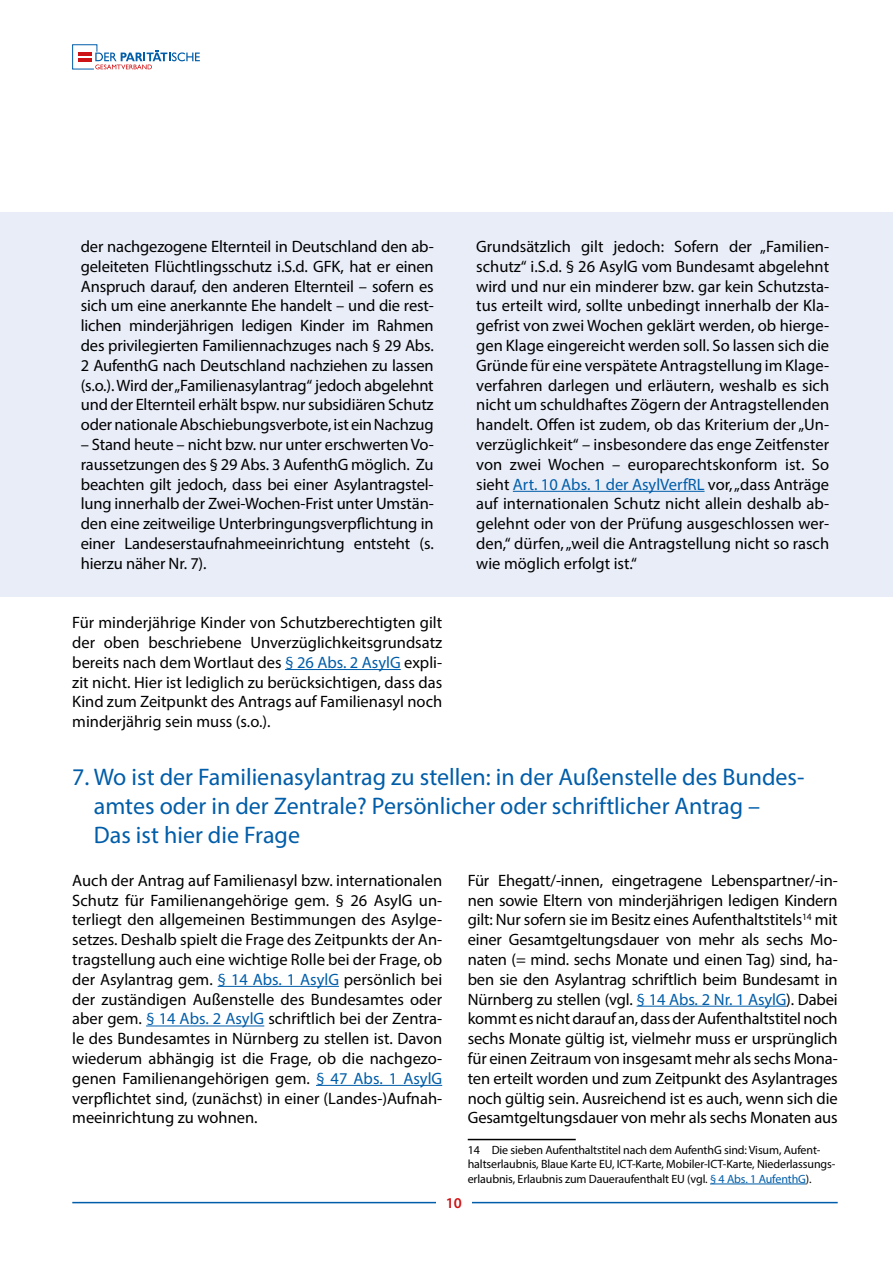
<style>
.page{position:relative;width:893px;height:1263px;background:#fff}
.page>*{position:absolute;margin:0;border:0;box-sizing:border-box;transform-origin:0 0}
.t1{font:24px/28.8px "Myriad Pro";color:#005da9}
.t2{font:16.5px/19.8px "Myriad Pro";letter-spacing:-.005em;color:#000;text-align:justify}
.t3{font:600 15px "Myriad Pro";color:#cd1316}
.t4{font:12px/14.4px "Myriad Pro";letter-spacing:-.01em;color:#000}
.s1{color:#005da9}
</style>
<div class="page">
<hr style="left:72px;top:1202px;width:766px;height:1px;background:#005da9">
<div style="left:436px;top:1197px;width:36px;height:26px;background:#fff"></div>
<svg style="left:72px;top:44px;width:128px;height:25px"></svg>
<div style="left:0;top:212px;width:893px;height:385px;background:#e9edf8"></div>
<hr style="left:513px;top:491px;width:192px;height:1px;background:#005da9">
<hr style="left:285px;top:669px;width:116px;height:1px;background:#005da9">
<hr style="left:218px;top:986px;width:121px;height:1px;background:#005da9">
<hr style="left:146px;top:1025px;width:118px;height:1px;background:#005da9">
<hr style="left:316px;top:1085px;width:126px;height:1px;background:#005da9">
<hr style="left:637px;top:1006px;width:149px;height:1px;background:#005da9">
<hr style="left:468px;top:1139px;width:108px;height:1px;background:#000">
<hr style="left:710px;top:1184px;width:96px;height:1px;background:#005da9">
<p class="t2" style="left:81px;top:236px;width:354px">der nachgezogene Elternteil in Deutschland den ab&shy;geleiteten Flüchtlingsschutz i.S.d. GFK, hat er einen Anspruch darauf, den anderen Elternteil – sofern es sich um eine anerkannte Ehe handelt – und die rest&shy;lichen minderjährigen ledigen Kinder im Rahmen des privilegierten Familiennachzuges nach § 29 Abs.<br>2 AufenthG nach Deutschland nachziehen zu lassen (s.o.). Wird der „Familienasylantrag“ jedoch abgelehnt und der Elternteil erhält bspw. nur subsidiären Schutz oder nationale Abschiebungsverbote, ist ein Nachzug</p>
<p class="t2" style="left:81px;top:434px;width:354px">– Stand heute – nicht bzw. nur unter erschwerten Vo&shy;raussetzungen des § 29 Abs. 3 AufenthG möglich. Zu beachten gilt jedoch, dass bei einer Asylantragstel&shy;lung innerhalb der Zwei-Wochen-Frist unter Umstän&shy;den eine zeitweilige Unterbringungsverpflichtung in einer Landeserstaufnahmeeinrichtung entsteht (s. hierzu näher Nr. 7).</p>
<p class="t2" style="left:72px;top:613px;width:371px">Für minderjährige Kinder von Schutzberechtigten gilt der oben beschriebene Unverzüglichkeitsgrundsatz bereits nach dem Wortlaut des <span class="s1">§ 26 Abs. 2 AsylG</span> expli&shy;zit nicht. Hier ist lediglich zu berücksichtigen, dass das Kind zum Zeitpunkt des Antrags auf Familienasyl noch minderjährig sein muss (s.o.).</p>
<p class="t2" style="left:476px;top:236px;width:354px">Grundsätzlich gilt jedoch: Sofern der „Familien&shy;schutz“ i.S.d. § 26 AsylG vom Bundesamt abgelehnt wird und nur ein minderer bzw. gar kein Schutzsta&shy;tus erteilt wird, sollte unbedingt innerhalb der Kla&shy;gefrist von zwei Wochen geklärt werden, ob hierge&shy;gen Klage eingereicht werden soll. So lassen sich die Gründe für eine verspätete Antragstellung im Klage&shy;verfahren darlegen und erläutern, weshalb es sich nicht um schuldhaftes Zögern der Antragstellenden handelt. Offen ist zudem, ob das Kriterium der „Un&shy;verzüglichkeit“ – insbesondere das enge Zeitfenster von zwei Wochen – europarechtskonform ist. So sieht <span class="s1">Art. 10 Abs. 1 der AsylVerfRL</span> vor, „dass Anträge auf internationalen Schutz nicht allein deshalb ab&shy;gelehnt oder von der Prüfung ausgeschlossen wer&shy;den,“ dürfen, „weil die Antragstellung nicht so rasch wie möglich erfolgt ist.“</p>
<h1 class="t1" style="left:94px;top:762px;width:712px;text-indent:-22px">7. Wo ist der Familienasylantrag zu stellen: in der Außenstelle des Bundes&shy;amtes oder in der Zentrale? Persönlicher oder schriftlicher Antrag –<br>Das ist hier die Frage</h1>
<p class="t2" style="left:72px;top:870px;width:371px">Auch der Antrag auf Familienasyl bzw. internationalen Schutz für Familienangehörige gem. § 26 AsylG un&shy;terliegt den allgemeinen Bestimmungen des Asylge&shy;setzes. Deshalb spielt die Frage des Zeitpunkts der An&shy;tragstellung auch eine wichtige Rolle bei der Frage, ob der Asylantrag gem. <span class="s1">§ 14 Abs. 1 AsylG</span> persönlich bei der zuständigen Außenstelle des Bundesamtes oder aber gem. <span class="s1">§ 14 Abs. 2 AsylG</span> schriftlich bei der Zentra&shy;le des Bundesamtes in Nürnberg zu stellen ist. Davon wiederum abhängig ist die Frage, ob die nachgezo&shy;genen Familienangehörigen gem. <span class="s1">§ 47 Abs. 1 AsylG </span>verpflichtet sind, (zunächst) in einer (Landes-)Aufnah&shy;meeinrichtung zu wohnen.</p>
<p class="t2" style="left:468px;top:870px;width:371px">Für Ehegatt/-innen, eingetragene Lebenspartner/-in&shy;nen sowie Eltern von minderjährigen ledigen Kindern gilt: Nur sofern sie im Besitz eines Aufenthaltstitels<sup>14</sup> mit einer Gesamtgeltungsdauer von mehr als sechs Mo&shy;naten (= mind. sechs Monate und einen Tag) sind, ha&shy;ben sie den Asylantrag schriftlich beim Bundesamt in Nürnberg zu stellen (vgl. <span class="s1">§ 14 Abs. 2 Nr. 1 AsylG</span>). Dabei kommt es nicht darauf an, dass der Aufenthaltstitel noch sechs Monate gültig ist, vielmehr muss er ursprünglich für einen Zeitraum von insgesamt mehr als sechs Mona&shy;ten erteilt worden und zum Zeitpunkt des Asylantrages noch gültig sein. Ausreichend ist es auch, wenn sich die Gesamtgeltungsdauer von mehr als sechs Monaten aus</p>
<p class="t4" style="left:468px;top:1142px;width:369px">14 Die sieben Aufenthaltstitel nach dem AufenthG sind: Visum, Aufent&shy;haltserlaubnis, Blaue Karte EU, ICT-Karte, Mobiler-ICT-Karte, Niederlassungs&shy;erlaubnis, Erlaubnis zum Daueraufenthalt EU (vgl. <span class="s1">§ 4 Abs. 1 AufenthG</span>).</p>
<p class="t3" style="left:446px;top:1193px;width:18px">10</p>
</div>
